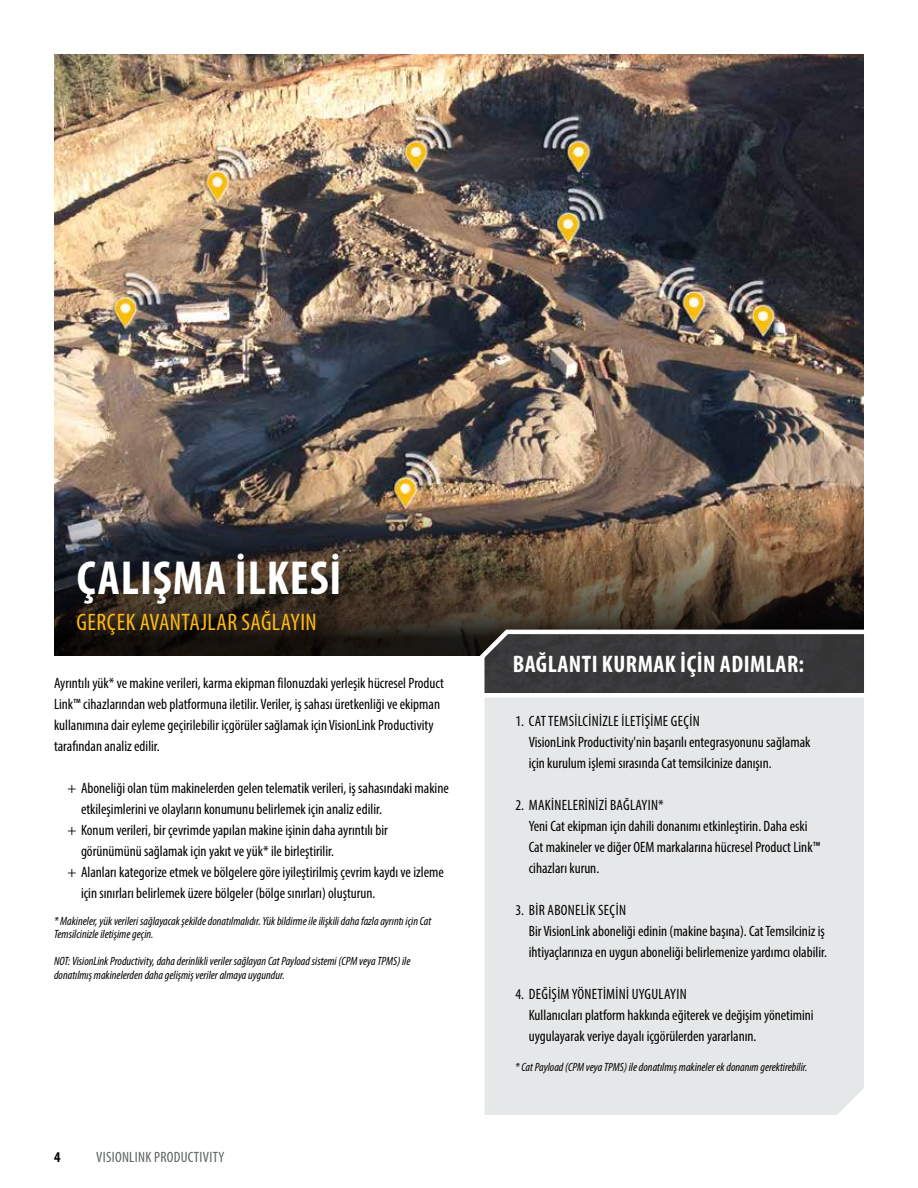
<style>
.page{position:relative;width:918px;height:1188px;background:#fff}
.page>*{position:absolute;margin:0;border:0;box-sizing:border-box;transform-origin:0 0}
.t1{font:700 condensed 48px "Myriad Pro";letter-spacing:.02em;color:#fff}
.t2{font:700 condensed 24px "Myriad Pro";letter-spacing:.02em;color:#fff}
.t3{font:condensed 24px "Myriad Pro";letter-spacing:.02em;color:#fdba12}
.t4{font:condensed 15px/21px "Myriad Pro";color:#000}
.t5{font:condensed 15px "Myriad Pro";letter-spacing:.02em;color:#5e6263}
.t6{font:700 condensed 15px "Myriad Pro";color:#000}
.t7{font:italic condensed 12px/13.5px "Myriad Pro";color:#000}
</style>
<div class="page">
<img style="left:54px;top:54px;width:810px;height:209px">
<img style="left:54px;top:263px;width:810px;height:393px">
<svg style="left:478px;top:626px;width:386px;height:65px;background:#474547"></svg>
<div style="left:484px;top:691px;width:380px;height:424px;background:#e6e7e8"></div>
<h1 class="t1" style="left:77px;top:548px;width:266px">ÇALIŞMA ILKESI</h1>
<h2 class="t3" style="left:77px;top:608px;width:242px">GERÇEK AVANTAJLAR SAĞLAYIN</h2>
<p class="t4" style="left:54px;top:672px;width:392px">Ayrıntılı yük* ve makine verileri, karma ekipman filonuzdaki yerleşik hücresel Product Link™ cihazlarından web platformuna iletilir. Veriler, iş sahası üretkenliği ve ekipman kullanımına dair eyleme geçirilebilir içgörüler sağlamak için VisionLink Productivity tarafından analiz edilir.</p>
<p class="t4" style="left:68px;top:777px;width:383px">+ Aboneliği olan tüm makinelerden gelen telematik verileri, iş sahasındaki makine</p>
<p class="t4" style="left:81px;top:798px;width:302px">etkileşimlerini ve olayların konumunu belirlemek için analiz edilir.</p>
<p class="t4" style="left:68px;top:819px;width:322px">+ Konum verileri, bir çevrimde yapılan makine işinin daha ayrıntılı bir</p>
<p class="t4" style="left:81px;top:840px;width:255px">görünümünü sağlamak için yakıt ve yük* ile birleştirilir.</p>
<p class="t4" style="left:68px;top:861px;width:378px">+ Alanları kategorize etmek ve bölgelere göre iyileştirilmiş çevrim kaydı ve izleme</p>
<p class="t4" style="left:81px;top:882px;width:296px">için sınırları belirlemek üzere bölgeler (bölge sınırları) oluşturun.</p>
<p class="t7" style="left:54px;top:914px;width:379px">* Makineler, yük verileri sağlayacak şekilde donatılmalıdır. Yük bildirme ile ilişkili daha fazla ayrıntı için Cat<br>Temsilcinizle iletişime geçin.</p>
<p class="t7" style="left:54px;top:954px;width:358px">NOT: VisionLink Productivity, daha derinlikli veriler sağlayan Cat Payload sistemi (CPM veya TPMS) ile donatılmış makinelerden daha gelişmiş veriler almaya uygundur.</p>
<p class="t6" style="left:54px;top:1148px;width:8px">4</p>
<p class="t5" style="left:96px;top:1148px;width:130px">VISIONLINK PRODUCTIVITY</p>
<h2 class="t2" style="left:513px;top:649px;width:293px">BAĞLANTI KURMAK IÇIN ADIMLAR:</h2>
<p class="t4" style="left:529px;top:710px;width:283px;text-indent:-13px">1. CAT TEMSILCINIZLE İLETIŞIME GEÇIN<br>VisionLink Productivity'nin başarılı entegrasyonunu sağlamak için kurulum işlemi sırasında Cat temsilcinize danışın.</p>
<p class="t4" style="left:529px;top:794px;width:293px;text-indent:-13px">2. MAKINELERINIZI BAĞLAYIN*<br>Yeni Cat ekipman için dahili donanımı etkinleştirin. Daha eski Cat makineler ve diğer OEM markalarına hücresel Product Link™ cihazları kurun.</p>
<p class="t4" style="left:529px;top:899px;width:300px;text-indent:-13px">3. BIR ABONELIK SEÇIN<br>Bir VisionLink aboneliği edinin (makine başına). Cat Temsilciniz iş ihtiyaçlarınıza en uygun aboneliği belirlemenize yardımcı olabilir.</p>
<p class="t4" style="left:529px;top:983px;width:286px;text-indent:-13px">4. DEĞIŞIM YÖNETIMINI UYGULAYIN<br>Kullanıcıları platform hakkında eğiterek ve değişim yönetimini uygulayarak veriye dayalı içgörülerden yararlanın.</p>
<p class="t7" style="left:515px;top:1060px;width:294px">* Cat Payload (CPM veya TPMS) ile donatılmış makineler ek donanım gerektirebilir.</p>
</div>
